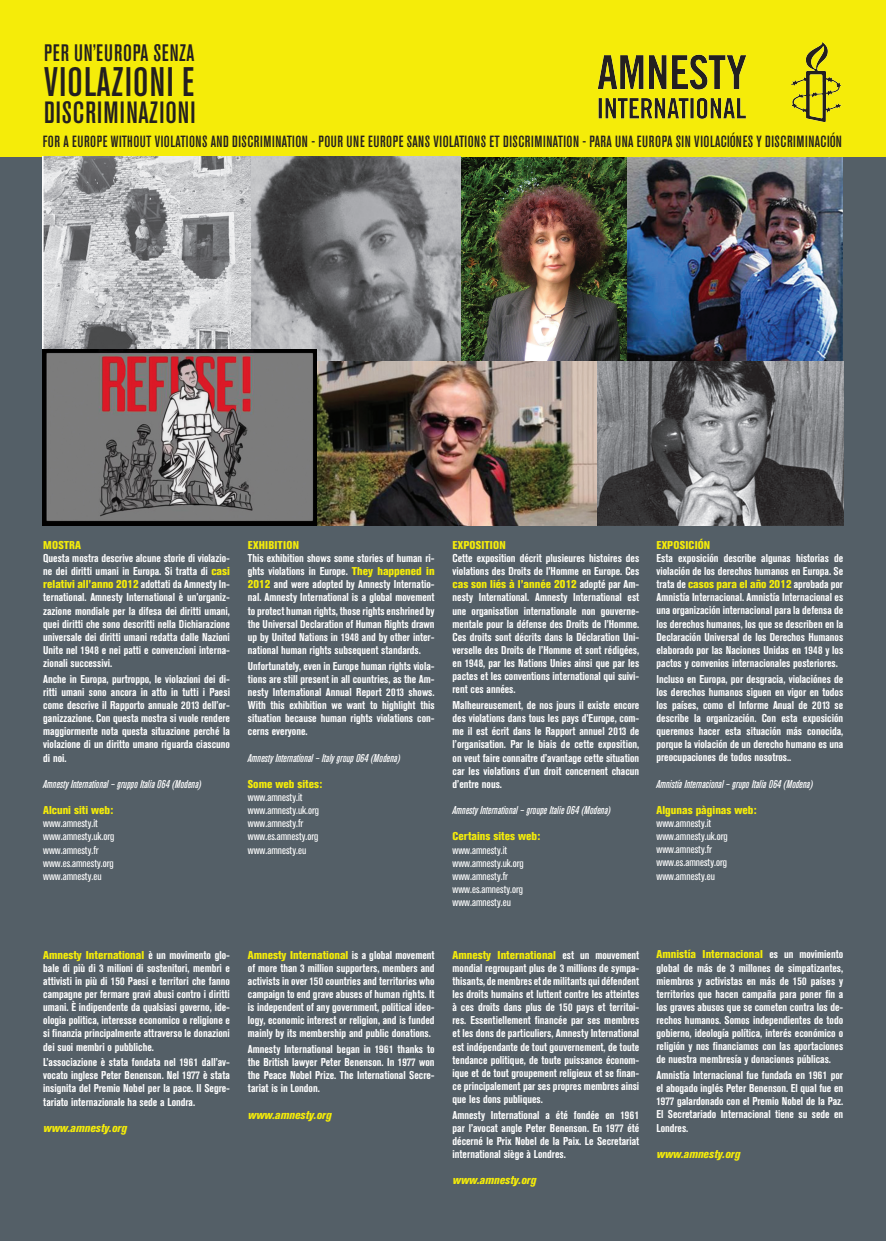
<style>
.page{position:relative;width:886px;height:1241px;background:#fff}
.page>*{position:absolute;margin:0;border:0;box-sizing:border-box;transform-origin:0 0}
.t1{font:500 condensed 40.88px "Akzidenz Grotesk BE";letter-spacing:.03em;color:#231f20}
.t2{font:500 condensed 30.5px "Akzidenz Grotesk BE";letter-spacing:.03em;color:#231f20}
.t3{font:500 condensed 23.62px "Akzidenz Grotesk BE";letter-spacing:.035em;color:#231f20}
.t4{font:500 condensed 16.06px "Akzidenz Grotesk BE";letter-spacing:.03em;color:#231f20}
.t5{font:700 condensed 11.25px/13.1px "Akzidenz Grotesk BE";color:#fff;text-align:justify}
.t6{font:condensed 11.25px "Akzidenz Grotesk BE";color:#fff}
.t7{font:italic 500 condensed 11.25px "Akzidenz Grotesk BE";color:#fff}
.t8{font:800 condensed 11.25px "Akzidenz Grotesk BE";color:#f5ec09}
.t9{font:italic 800 condensed 11.25px "Akzidenz Grotesk BE";color:#f5ec09}
.t10{font:800 condensed 11.25px "Akzidenz Grotesk BE";letter-spacing:.02em;color:#f5ec09}
.s1{font-weight:800;color:#f5ec09}
</style>
<div class="page">
<div style="left:0;top:156px;width:886px;height:1084px;background:#545f67"></div>
<img style="left:460px;top:156px;width:167px;height:205px">
<img style="left:627px;top:156px;width:216px;height:205px">
<div style="left:0;top:0;width:886px;height:156px;background:#f5ec09"></div>
<img style="left:597px;top:42px;width:245px;height:81px">
<img style="left:43px;top:156px;width:209px;height:193px">
<img style="left:252px;top:156px;width:208px;height:205px">
<img style="left:597px;top:361px;width:246px;height:164px">
<img style="left:316px;top:361px;width:281px;height:164px">
<img style="left:42px;top:349px;width:274px;height:177px">
<p class="t3" style="left:44px;top:40px;width:152px">PER UN’EUROPA SENZA</p>
<p class="t1" style="left:44px;top:59px;width:151px">VIOLAZIONI E</p>
<p class="t2" style="left:44px;top:96px;width:153px">DISCRIMINAZIONI</p>
<p class="t4" style="left:43px;top:133px;width:800px">FOR A EUROPE WITHOUT VIOLATIONS AND DISCRIMINATION - POUR UNE EUROPE SANS VIOLATIONS ET DISCRIMINATION - PARA UNA EUROPA SIN VIOLACIÓNES Y DISCRIMINACIÓN</p>
<p class="t8" style="left:43px;top:538px;width:39px">MOSTRA</p>
<p class="t5" style="left:43px;top:551px;width:188px">Questa mostra descrive alcune storie di violazio&shy;ne dei diritti umani in Europa. Si tratta di <span class="s1">casi relativi all’anno 2012</span> adottati da Amnesty In&shy;ternational. Amnesty International è un’organiz&shy;zazione mondiale per la difesa dei diritti umani, quei diritti che sono descritti nella Dichiarazione universale dei diritti umani redatta dalle Nazioni Unite nel 1948 e nei patti e convenzioni interna&shy;zionali successivi.</p>
<p class="t5" style="left:43px;top:672px;width:188px">Anche in Europa, purtroppo, le violazioni dei di&shy;ritti umani sono ancora in atto in tutti i Paesi come descrive il Rapporto annuale 2013 dell’or&shy;ganizzazione. Con questa mostra si vuole rendere maggiormente nota questa situazione perché la violazione di un diritto umano riguarda ciascuno di noi.</p>
<p class="t7" style="left:43px;top:777px;width:160px">Amnesty International – gruppo Italia 064 (Modena)</p>
<p class="t8" style="left:43px;top:803px;width:72px">Alcuni siti web:</p>
<p class="t6" style="left:43px;top:817px;width:56px">www.amnesty.it</p>
<p class="t6" style="left:43px;top:830px;width:73px">www.amnesty.uk.org</p>
<p class="t6" style="left:43px;top:843px;width:57px">www.amnesty.fr</p>
<p class="t6" style="left:43px;top:856px;width:72px">www.es.amnesty.org</p>
<p class="t6" style="left:43px;top:869px;width:60px">www.amnesty.eu</p>
<p class="t5" style="left:43px;top:948px;width:188px"><span class="s1">Amnesty International</span> è un movimento glo&shy;bale di più di 3 milioni di sostenitori, membri e attivisti in più di 150 Paesi e territori che fanno campagne per fermare gravi abusi contro i diritti umani. È indipendente da qualsiasi governo, ide&shy;ologia politica, interesse economico o religione e si finanzia principalmente attraverso le donazioni dei suoi membri o pubbliche.</p>
<p class="t5" style="left:43px;top:1055px;width:188px">L’associazione è stata fondata nel 1961 dall’av&shy;vocato inglese Peter Benenson. Nel 1977 è stata insignita del Premio Nobel per la pace. Il Segre&shy;tariato internazionale ha sede a Londra.</p>
<p class="t9" style="left:43px;top:1121px;width:85px">www.amnesty.org</p>
<p class="t10" style="left:248px;top:538px;width:53px">EXHIBITION</p>
<p class="t5" style="left:248px;top:551px;width:188px">This exhibition shows some stories of human ri&shy;ghts violations in Europe. <span class="s1">They happened in 2012</span> and were adopted by Amnesty Internatio&shy;nal. Amnesty International is a global movement to protect human rights, those rights enshrined by the Universal Declaration of Human Rights drawn up by United Nations in 1948 and by other inter&shy;national human rights subsequent standards.</p>
<p class="t5" style="left:248px;top:659px;width:188px">Unfortunately, even in Europe human rights viola&shy;tions are still present in all countries, as the Am&shy;nesty International Annual Report 2013 shows.<br>With this exhibition we want to highlight this situation because human rights violations con&shy;cerns everyone.</p>
<p class="t7" style="left:248px;top:751px;width:154px">Amnesty International – Italy group 064 (Modena)</p>
<p class="t8" style="left:248px;top:777px;width:76px">Some web sites:</p>
<p class="t6" style="left:248px;top:790px;width:56px">www.amnesty.it</p>
<p class="t6" style="left:248px;top:803px;width:73px">www.amnesty.uk.org</p>
<p class="t6" style="left:248px;top:817px;width:57px">www.amnesty.fr</p>
<p class="t6" style="left:248px;top:830px;width:72px">www.es.amnesty.org</p>
<p class="t6" style="left:248px;top:843px;width:60px">www.amnesty.eu</p>
<p class="t5" style="left:248px;top:948px;width:188px"><span class="s1">Amnesty International</span> is a global movement of more than 3 million supporters, members and activists in over 150 countries and territories who campaign to end grave abuses of human rights. It is independent of any government, political ideo&shy;logy, economic interest or religion, and is funded mainly by its membership and public donations.</p>
<p class="t5" style="left:248px;top:1042px;width:188px">Amnesty International began in 1961 thanks to the British lawyer Peter Benenson. In 1977 won the Peace Nobel Prize. The International Secre&shy;tariat is in London.</p>
<p class="t9" style="left:248px;top:1108px;width:85px">www.amnesty.org</p>
<p class="t10" style="left:452px;top:538px;width:55px">EXPOSITION</p>
<p class="t5" style="left:452px;top:551px;width:188px">Cette exposition décrit plusieures histoires des violations des Droits de l’Homme en Europe. Ces <span class="s1">cas son liés à l’année 2012</span> adopté par Am&shy;nesty International. Amnesty International est une organisation internationale non gouverne&shy;mentale pour la défense des Droits de l’Homme.<br>Ces droits sont décrits dans la Déclaration Uni&shy;verselle des Droits de l’Homme et sont rédigées, en 1948, par les Nations Unies ainsi que par les pactes et les conventions international qui suivi&shy;rent ces années.</p>
<p class="t5" style="left:452px;top:698px;width:188px">Malheureusement, de nos jours il existe encore des violations dans tous les pays d’Europe, com&shy;me il est écrit dans le Rapport annuel 2013 de l’organisation. Par le biais de cette exposition, on veut faire connaitre d’avantage cette situation car les violations d’un droit concernent chacun d’entre nous.</p>
<p class="t7" style="left:452px;top:803px;width:160px">Amnesty International – groupe Italie 064 (Modena)</p>
<p class="t8" style="left:452px;top:829px;width:89px">Certains sites web:</p>
<p class="t6" style="left:452px;top:843px;width:56px">www.amnesty.it</p>
<p class="t6" style="left:452px;top:856px;width:73px">www.amnesty.uk.org</p>
<p class="t6" style="left:452px;top:869px;width:57px">www.amnesty.fr</p>
<p class="t6" style="left:452px;top:882px;width:72px">www.es.amnesty.org</p>
<p class="t6" style="left:452px;top:895px;width:60px">www.amnesty.eu</p>
<p class="t10" style="left:656px;top:538px;width:55px">EXPOSICIÓN</p>
<p class="t5" style="left:656px;top:551px;width:188px">Esta exposición describe algunas historias de violación de los derechos humanos en Europa. Se trata de <span class="s1">casos para el año 2012</span> aprobada por Amnistía Internacional. Amnistía Internacional es una organización internacional para la defensa de los derechos humanos, los que se describen en la Declaración Universal de los Derechos Humanos elaborado por las Naciones Unidas en 1948 y los pactos y convenios internacionales posteriores.</p>
<p class="t5" style="left:656px;top:672px;width:188px">Incluso en Europa, por desgracia, violaciónes de los derechos humanos siguen en vigor en todos los países, como el Informe Anual de 2013 se describe la organización. Con esta exposición queremos hacer esta situación más conocida, porque la violación de un derecho humano es una preocupaciones de todos nosotros..</p>
<p class="t7" style="left:656px;top:777px;width:158px">Amnistía Internacional – grupo Italia 064 (Modena)</p>
<p class="t8" style="left:656px;top:803px;width:102px">Algunas pàginas web:</p>
<p class="t6" style="left:656px;top:816px;width:56px">www.amnesty.it</p>
<p class="t6" style="left:656px;top:829px;width:73px">www.amnesty.uk.org</p>
<p class="t6" style="left:656px;top:843px;width:57px">www.amnesty.fr</p>
<p class="t6" style="left:656px;top:856px;width:72px">www.es.amnesty.org</p>
<p class="t6" style="left:656px;top:869px;width:60px">www.amnesty.eu</p>
<p class="t5" style="left:452px;top:948px;width:188px"><span class="s1">Amnesty International</span> est un mouvement mondial regroupant plus de 3 millions de sympa&shy;thisants, de membres et de militants qui défendent les droits humains et luttent contre les atteintes à ces droits dans plus de 150 pays et territoi&shy;res. Essentiellement financée par ses membres et les dons de particuliers, Amnesty International est indépendante de tout gouvernement, de toute tendance politique, de toute puissance économ&shy;ique et de tout groupement religieux et se finan&shy;ce principalement par ses propres membres ainsi que les dons publiques.</p>
<p class="t5" style="left:452px;top:1108px;width:188px">Amnesty International a été fondée en 1961 par l’avocat angle Peter Benenson. En 1977 été décerné le Prix Nobel de la Paix. Le Secretariat international siège à Londres.</p>
<p class="t9" style="left:452px;top:1173px;width:85px">www.amnesty.org</p>
<p class="t5" style="left:656px;top:947px;width:188px"><span class="s1">Amnistía Internacional</span> es un movimiento global de más de 3 millones de simpatizantes, miembros y activistas en más de 150 países y territorios que hacen campaña para poner fin a los graves abusos que se cometen contra los de&shy;rechos humanos. Somos independientes de todo gobierno, ideología política, interés económico o religión y nos financiamos con las aportaciones de nuestra membresía y donaciones públicas.</p>
<p class="t5" style="left:656px;top:1068px;width:188px">Amnistía Internacional fue fundada en 1961 por el abogado inglés Peter Benenson. El qual fue en 1977 galardonado con el Premio Nobel de la Paz.<br>El Secretariado Internacional tiene su sede en Londres.</p>
<p class="t9" style="left:656px;top:1147px;width:85px">www.amnesty.org</p>
</div>
